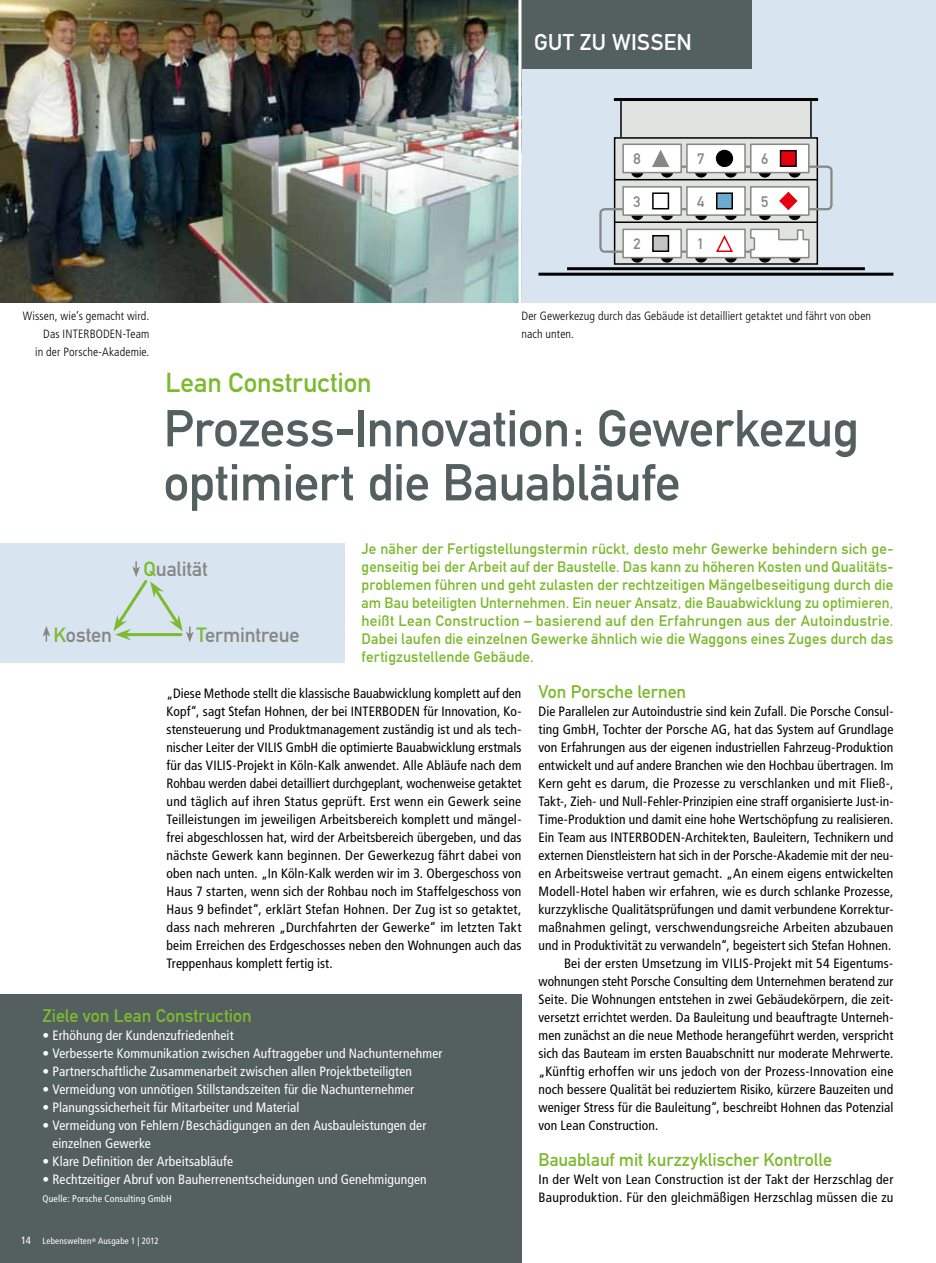
<style>
.page{position:relative;width:936px;height:1263px;background:#fff}
.page>*{position:absolute;margin:0;border:0;box-sizing:border-box;transform-origin:0 0}
.t1{font:51px/54px "DIN Mittelschrift Alternate";letter-spacing:-.015em;color:#545f60}
.t2{font:27px "DIN Mittelschrift";color:#7cba2f}
.t3{font:22.5px "DIN Mittelschrift Alternate";color:#fff}
.t4{font:20.25px "DIN Mittelschrift";letter-spacing:-.005em;color:#878786}
.t5{font:18px "DIN Mittelschrift Alternate";letter-spacing:-.005em;color:#7cba2f}
.t6{font:15px/18px "DIN Mittelschrift Alternate";letter-spacing:.01em;color:#7cba2f;text-align:justify}
.t7{font:15px "DIN Mittelschrift";color:#878786}
.t8{font:condensed 13.5px/18px "Frutiger";letter-spacing:.01em;color:#000;text-align:justify}
.t9{font:condensed 13.5px/18px "Frutiger";letter-spacing:.01em;color:#fff}
.t10{font:300 condensed 12px/18px "Frutiger";letter-spacing:.01em;color:#000}
.t11{font:condensed 9.75px "Frutiger";letter-spacing:.02em;color:#fff}
.t12{font:condensed 9px "Frutiger";letter-spacing:.02em;color:#fff}
.s1{color:#7cba2f}
.s2{font-size:10.5px}
</style>
<div class="page">
<div style="left:521px;top:0;width:414px;height:302px;background:#d8e5f1"></div>
<div style="left:0;top:543px;width:344px;height:119px;background:#d8e5f1"></div>
<img style="left:0;top:0;width:518px;height:302px">
<div style="left:0;top:994px;width:521px;height:269px;background:#545f60"></div>
<div style="left:621px;top:100px;width:189px;height:52px;background:#e0e3df"></div>
<div style="left:620px;top:99px;width:191px;height:54px;border:2px solid #000"></div>
<div style="left:614px;top:138px;width:203px;height:126px;background:#e0e3df"></div>
<div style="left:613px;top:137px;width:205px;height:128px;border:2px solid #000"></div>
<hr style="left:538px;top:273px;width:355px;height:3px;background:#000">
<hr style="left:567px;top:267px;width:297px;height:3px;background:#000">
<hr style="left:613px;top:98px;width:205px;height:3px;background:#000">
<svg style="left:694px;top:250px;width:13px;height:13px"></svg>
<svg style="left:631px;top:250px;width:12px;height:13px"></svg>
<svg style="left:758px;top:250px;width:13px;height:13px"></svg>
<svg style="left:724px;top:250px;width:13px;height:13px"></svg>
<svg style="left:660px;top:250px;width:13px;height:13px"></svg>
<svg style="left:788px;top:250px;width:13px;height:13px"></svg>
<div style="left:686px;top:144px;width:59px;height:29px;background:#fff;border:2px solid #878786"></div>
<div style="left:622px;top:144px;width:60px;height:29px;background:#fff;border:2px solid #878786"></div>
<div style="left:750px;top:144px;width:59px;height:29px;background:#fff;border:2px solid #878786"></div>
<svg style="left:599px;top:149px;width:234px;height:110px"></svg>
<svg style="left:43px;top:626px;width:7px;height:16px"></svg>
<svg style="left:113px;top:561px;width:81px;height:81px"></svg>
<div style="left:521px;top:0;width:231px;height:68px;background:#545f60"></div>
<h3 class="t3" style="left:534px;top:29px;width:92px">Gut zu wiss</h3>
<h3 class="t3" style="left:663px;top:29px;width:30px">en</h3>
<p class="t7" style="left:633px;top:150px;width:9px">8</p>
<p class="t7" style="left:697px;top:150px;width:9px">7</p>
<p class="t7" style="left:761px;top:150px;width:9px">6</p>
<p class="t7" style="left:633px;top:193px;width:9px">3</p>
<p class="t7" style="left:697px;top:193px;width:9px">4</p>
<p class="t7" style="left:761px;top:193px;width:9px">5</p>
<p class="t7" style="left:633px;top:235px;width:9px">2</p>
<p class="t7" style="left:697px;top:235px;width:9px">1</p>
<p class="t10" style="left:23px;top:307px;width:128px;text-align:right">Wissen, wie’s gemacht wird.<br>Das INTERBODEN-Team<br>in der Porsche-Akademie.</p>
<h2 class="t2" style="left:166px;top:367px;width:207px">Lean Construction</h2>
<p class="t10" style="left:521px;top:307px;width:351px">Der Gewerkezug durch das Gebäude ist detailliert getaktet und fährt von oben nach unten.</p>
<h1 class="t1" style="left:164px;top:401px;width:697px">Prozess-Innovation: Gewerkezug optimiert die Bauabläufe</h1>
<h3 class="t4" style="left:143px;top:557px;width:66px"><span class="s1">Q</span>ualität</h3>
<h3 class="t4" style="left:53px;top:623px;width:60px"><span class="s1">K</span>osten</h3>
<h3 class="t4" style="left:196px;top:623px;width:105px"><span class="s1">T</span>ermintreue</h3>
<p class="t6" style="left:361px;top:540px;width:533px">Je näher der Fertigstellungstermin rückt, desto mehr Gewerke behindern sich ge&shy;genseitig bei der Arbeit auf der Baustelle. Das kann zu höheren Kosten und Qualitäts&shy;problemen führen und geht zulasten der rechtzeitigen Mängelbeseitigung durch die am Bau beteiligten Unternehmen. Ein neuer Ansatz, die Bauabwicklung zu optimieren, heißt Lean Construction – basierend auf den Erfahrungen aus der Autoindustrie.<br>Dabei laufen die einzelnen Gewerke ähnlich wie die Waggons eines Zuges durch das fertigzustellende Gebäude.</p>
<p class="t8" style="left:166px;top:685px;width:356px">„Diese Methode stellt die klassische Bauabwicklung komplett auf den Kopf“, sagt Stefan Hohnen, der bei INTERBODEN für Innovation, Ko&shy;stensteuerung und Produktmanagement zuständig ist und als tech&shy;nischer Leiter der VILIS GmbH die optimierte Bauabwicklung erstmals für das VILIS-Projekt in Köln-Kalk anwendet. Alle Abläufe nach dem Rohbau werden dabei detailliert durchgeplant, wochenweise getaktet und täglich auf ihren Status geprüft. Erst wenn ein Gewerk seine Teilleistungen im jeweiligen Arbeitsbereich komplett und mängel&shy;frei abgeschlossen hat, wird der Arbeitsbereich übergeben, und das nächste Gewerk kann beginnen. Der Gewerkezug fährt dabei von oben nach unten. „In Köln-Kalk werden wir im 3. Obergeschoss von Haus 7 starten, wenn sich der Rohbau noch im Staffelgeschoss von Haus 9 befindet“, erklärt Stefan Hohnen. Der Zug ist so getaktet, dass nach mehreren „Durchfahrten der Gewerke“ im letzten Takt beim Erreichen des Erdgeschosses neben den Wohnungen auch das Treppenhaus komplett fertig ist.</p>
<h3 class="t5" style="left:538px;top:681px;width:149px">Von Porsche lernen</h3>
<p class="t8" style="left:538px;top:703px;width:356px">Die Parallelen zur Autoindustrie sind kein Zufall. Die Porsche Consul-</p>
<p class="t8" style="left:538px;top:721px;width:356px">ting GmbH, Tochter der Porsche AG, hat das System auf Grundlage</p>
<p class="t8" style="left:538px;top:739px;width:356px">von Erfahrungen aus der eigenen industriellen Fahrzeug-Produktion</p>
<p class="t8" style="left:538px;top:757px;width:356px">entwickelt und auf andere Branchen wie den Hochbau übertragen. Im</p>
<p class="t8" style="left:538px;top:775px;width:356px">Kern geht es darum, die Prozesse zu verschlanken und mit Fließ-,</p>
<p class="t8" style="left:538px;top:793px;width:356px">Takt-, Zieh- und Null-Fehler-Prinzipien eine straff organisierte Just-in-</p>
<p class="t8" style="left:538px;top:811px;width:356px">Time-Produktion und damit eine hohe Wertschöpfung zu realisieren.</p>
<p class="t8" style="left:538px;top:829px;width:356px">Ein Team aus INTERBODEN-Architekten, Bauleitern, Technikern und</p>
<p class="t8" style="left:538px;top:847px;width:356px">externen Dienstleistern hat sich in der Porsche-Akademie mit der neu-</p>
<p class="t8" style="left:538px;top:865px;width:356px">en Arbeitsweise vertraut gemacht. „An einem eigens entwickelten</p>
<p class="t8" style="left:538px;top:883px;width:356px">Modell-Hotel haben wir erfahren, wie es durch schlanke Prozesse,</p>
<p class="t8" style="left:538px;top:901px;width:356px">kurzzyklische Qualitätsprüfungen und damit verbundene Korrektur-</p>
<p class="t8" style="left:538px;top:919px;width:356px">maßnahmen gelingt, verschwendungsreiche Arbeiten abzubauen</p>
<p class="t8" style="left:538px;top:937px;width:354px">und in Produktivität zu verwandeln“, begeistert sich Stefan Hohnen.</p>
<p class="t8" style="left:564px;top:955px;width:330px">Bei der ersten Umsetzung im VILIS-Projekt mit 54 Eigentums-</p>
<p class="t8" style="left:538px;top:973px;width:356px">wohnungen steht Porsche Consulting dem Unternehmen beratend zur</p>
<p class="t8" style="left:538px;top:991px;width:356px">Seite. Die Wohnungen entstehen in zwei Gebäudekörpern, die zeit-</p>
<p class="t8" style="left:538px;top:1009px;width:356px">versetzt errichtet werden. Da Bauleitung und beauftragte Unterneh-</p>
<p class="t8" style="left:538px;top:1027px;width:356px">men zunächst an die neue Methode herangeführt werden, verspricht</p>
<p class="t8" style="left:538px;top:1045px;width:356px">sich das Bauteam im ersten Bauabschnitt nur moderate Mehrwerte.</p>
<p class="t8" style="left:538px;top:1063px;width:356px">„Künftig erhoffen wir uns jedoch von der Prozess-Innovation eine</p>
<p class="t8" style="left:538px;top:1081px;width:356px">noch bessere Qualität bei reduziertem Risiko, kürzere Bauzeiten und</p>
<p class="t8" style="left:538px;top:1099px;width:356px">weniger Stress für die Bauleitung“, beschreibt Hohnen das Potenzial</p>
<p class="t8" style="left:538px;top:1117px;width:121px">von Lean Construction.</p>
<h3 class="t5" style="left:538px;top:1149px;width:295px">Bauablauf mit kurzzyklischer Kontrolle</h3>
<p class="t8" style="left:538px;top:1171px;width:356px">In der Welt von Lean Construction ist der Takt der Herzschlag der<br>Bauproduktion. Für den gleichmäßigen Herzschlag müssen die zu</p>
<h3 class="t5" style="left:43px;top:1005px;width:211px">Ziele von Lean Construction</h3>
<p class="t9" style="left:43px;top:1027px;width:193px">• Erhöhung der Kundenzufriedenheit</p>
<p class="t9" style="left:43px;top:1045px;width:401px">• Verbesserte Kommunikation zwischen Auftraggeber und Nachunternehmer</p>
<p class="t9" style="left:43px;top:1063px;width:371px">• Partnerschaftliche Zusammenarbeit zwischen allen Projektbeteiligten</p>
<p class="t9" style="left:43px;top:1081px;width:373px">• Vermeidung von unnötigen Stillstandszeiten für die Nachunternehmer</p>
<p class="t9" style="left:43px;top:1099px;width:258px">• Planungssicherheit für Mitarbeiter und Material</p>
<p class="t9" style="left:53px;top:1117px;width:375px;text-indent:-10px">• Vermeidung von Fehlern /Beschädigungen an den Ausbauleistungen der einzelnen Gewerke</p>
<p class="t9" style="left:43px;top:1153px;width:192px">• Klare Definition der Arbeitsabläufe</p>
<p class="t9" style="left:43px;top:1171px;width:385px">• Rechtzeitiger Abruf von Bauherrenentscheidungen und Genehmigungen</p>
<p class="t11" style="left:43px;top:1193px;width:131px">Quelle: Porsche Consulting GmbH</p>
<p class="t12" style="left:21px;top:1236px;width:139px"><span class="s2">14</span> Lebenswelten<sup>®</sup> Ausgabe 1 | 2012</p>
</div>
